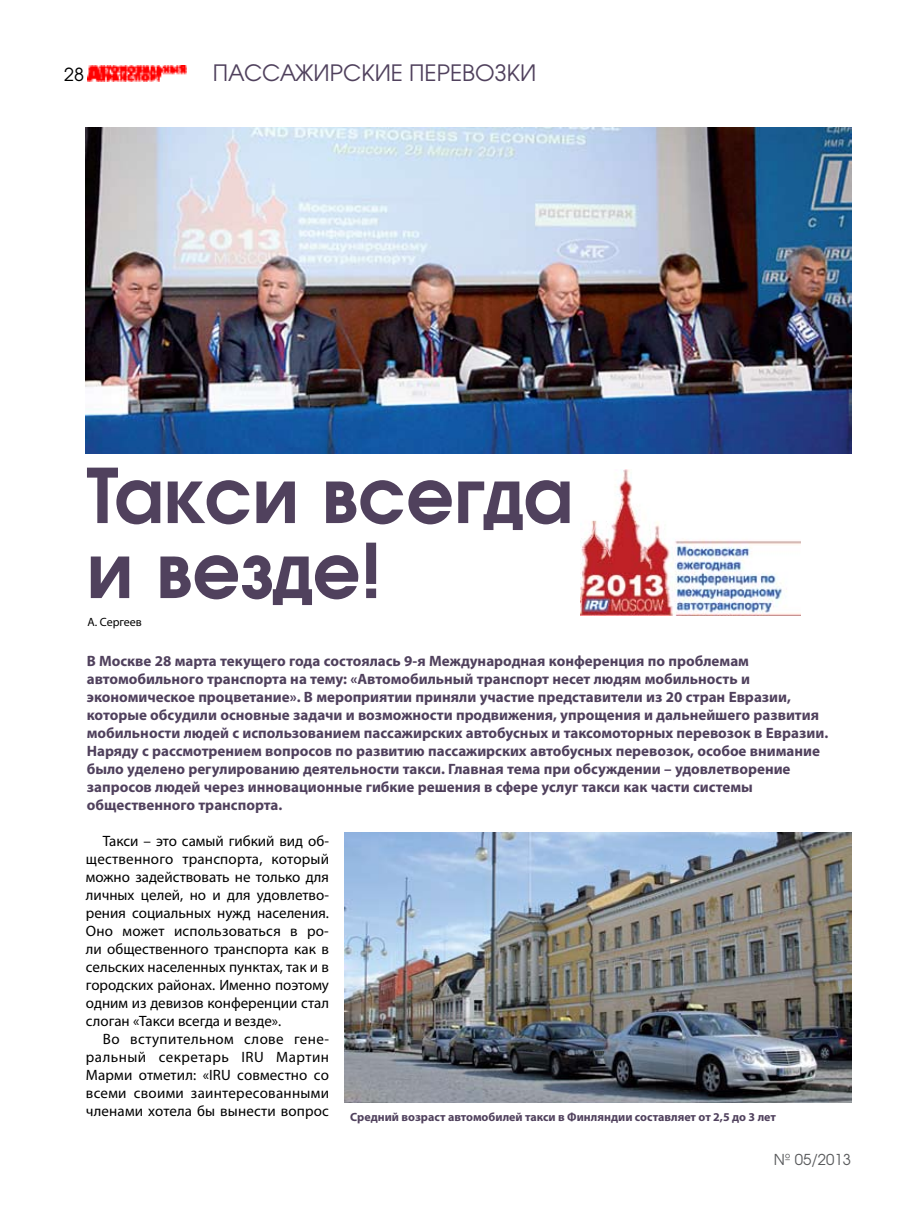
<style>
.page{position:relative;width:915px;height:1212px;background:#fff}
.page>*{position:absolute;margin:0;border:0;box-sizing:border-box;transform-origin:0 0}
.t1{font:700 75px/75px "AG Avalanche C";color:#50415d}
.t2{font:22.5px "AG Avalanche C";color:#50415d}
.t3{font:18px "AG Avalanche C";color:#000}
.t4{font:700 15px/18px "Myriad Pro";color:#50415d}
.t5{font:15px/18px "Myriad Pro";letter-spacing:.005em;color:#000;text-align:justify}
.t6{font:15px "AG Avalanche C";color:#58595b}
.t7{font:700 12px "Myriad Pro";color:#50415d}
.t8{font:12px "Myriad Pro";color:#000}
</style>
<div class="page">
<img style="left:88px;top:65px;width:99px;height:17px">
<img style="left:85px;top:128px;width:765px;height:325px">
<img style="left:580px;top:469px;width:220px;height:147px">
<img style="left:345px;top:832px;width:505px;height:270px">
<p class="t3" style="left:64px;top:63px;width:21px">28</p>
<h2 class="t2" style="left:213px;top:59px;width:325px">ПАССАЖИРСКИЕ ПЕРЕВОЗКИ</h2>
<h1 class="t1" style="left:87px;top:456px;width:487px">Такси всегда и везде!</h1>
<p class="t8" style="left:87px;top:614px;width:56px">А. Сергеев</p>
<p class="t4" style="left:87px;top:651px;width:742px">В Москве 28 марта текущего года состоялась 9-я Международная конференция по проблемам автомобильного транспорта на тему: «Автомобильный транспорт несет людям мобильность и экономическое процветание». В мероприятии приняли участие представители из 20 стран Евразии, которые обсудили основные задачи и возможности продвижения, упрощения и дальнейшего развития мобильности людей с использованием пассажирских автобусных и таксомоторных перевозок в Евразии.<br>Наряду с рассмотрением вопросов по развитию пассажирских автобусных перевозок, особое внимание было уделено регулированию деятельности такси. Главная тема при обсуждении – удовлетворение запросов людей через инновационные гибкие решения в сфере услуг такси как части системы общественного транспорта.</p>
<p class="t5" style="left:86px;top:832px;width:244px;text-indent:17px">Такси – это самый гибкий вид об&shy;щественного транспорта, который можно задействовать не только для личных целей, но и для удовлетво&shy;рения социальных нужд населения.<br>Оно может использоваться в ро&shy;ли общественного транспорта как в сельских населенных пунктах, так и в городских районах. Именно поэтому одним из девизов конференции стал слоган «Такси всегда и везде».</p>
<p class="t5" style="left:86px;top:1030px;width:244px;text-indent:17px">Во вступительном слове гене&shy;ральный секретарь IRU Мартин Марми отметил: «IRU совместно со всеми своими заинтересованными членами хотела бы вынести вопрос</p>
<p class="t7" style="left:350px;top:1109px;width:427px">Средний возраст автомобилей такси в Финляндии составляет от 2,5 до 3 лет</p>
<p class="t6" style="left:773px;top:1150px;width:79px">№ 05/2013</p>
</div>
